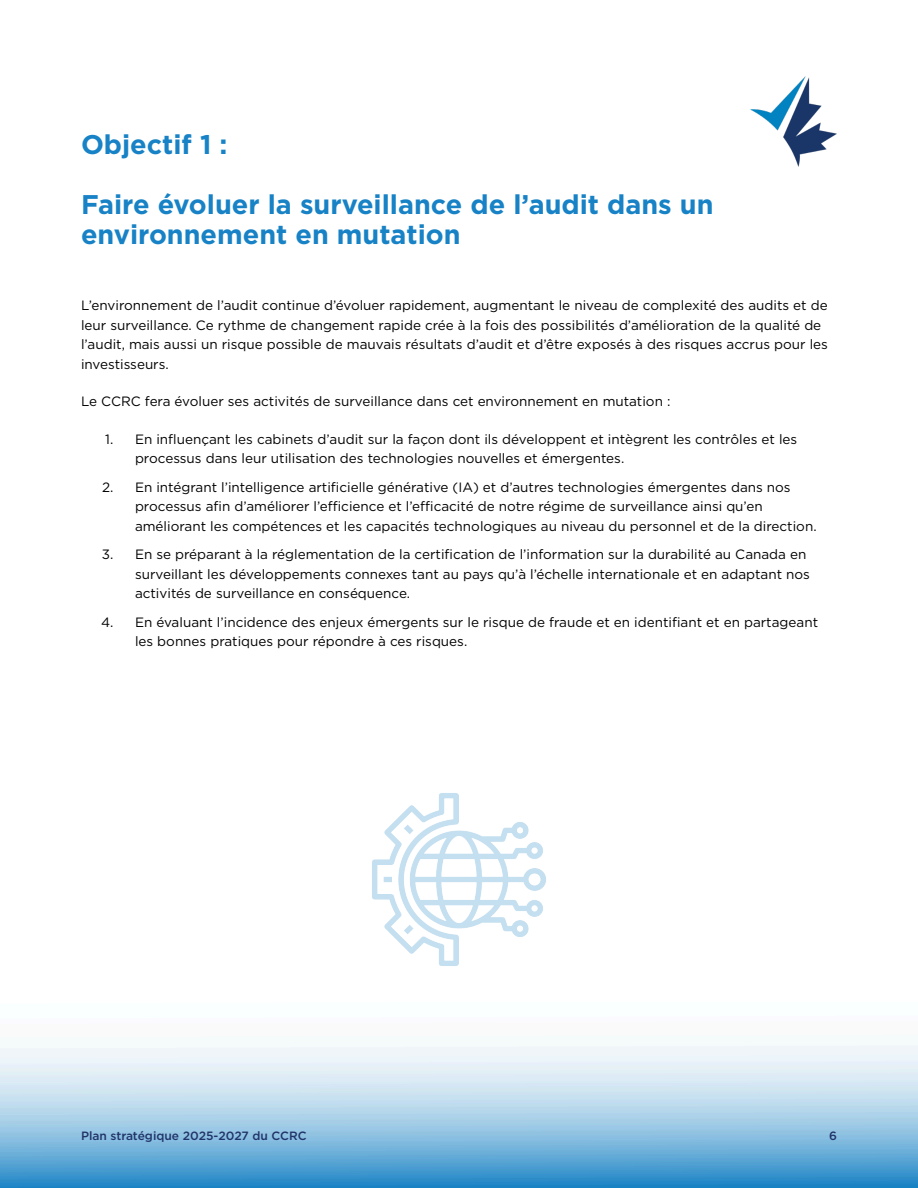
<style>
.page{position:relative;width:918px;height:1188px;background:#fff}
.page>*{position:absolute;margin:0;border:0;box-sizing:border-box;transform-origin:0 0}
.t1{font:700 27px "Gotham";color:#1782c5}
.t2{font:13.5px "Gotham";color:#000}
.t3{font:500 12px "Gotham";color:#213469}
</style>
<div class="page">
<img style="left:0;top:1045px;width:918px;height:143px">
<img style="left:751px;top:77px;width:86px;height:89px">
<img style="left:372px;top:793px;width:174px;height:173px">
<p class="t1" style="left:81px;top:132px;width:148px">Objectif 1 :</p>
<p class="t1" style="left:81px;top:192px;width:634px">Faire évoluer la surveillance de l’audit dans un</p>
<p class="t1" style="left:81px;top:222px;width:381px">environnement en mutation</p>
<p class="t2" style="left:81px;top:300px;width:748px">L’environnement de l’audit continue d’évoluer rapidement, augmentant le niveau de complexité des audits et de</p>
<p class="t2" style="left:81px;top:319px;width:742px">leur surveillance. Ce rythme de changement rapide crée à la fois des possibilités d’amélioration de la qualité de</p>
<p class="t2" style="left:81px;top:339px;width:748px">l’audit, mais aussi un risque possible de mauvais résultats d’audit et d’être exposés à des risques accrus pour les</p>
<p class="t2" style="left:81px;top:358px;width:89px">investisseurs.</p>
<p class="t2" style="left:81px;top:396px;width:591px">Le CCRC fera évoluer ses activités de surveillance dans cet environnement en mutation :</p>
<p class="t2" style="left:105px;top:433px;width:694px">1. En influençant les cabinets d’audit sur la façon dont ils développent et intègrent les contrôles et les</p>
<p class="t2" style="left:135px;top:453px;width:491px">processus dans leur utilisation des technologies nouvelles et émergentes.</p>
<p class="t2" style="left:102px;top:481px;width:690px">2. En intégrant l’intelligence artificielle générative (IA) et d’autres technologies émergentes dans nos</p>
<p class="t2" style="left:135px;top:501px;width:629px">processus afin d’améliorer l’efficience et l’efficacité de notre régime de surveillance ainsi qu’en</p>
<p class="t2" style="left:135px;top:520px;width:683px">améliorant les compétences et les capacités technologiques au niveau du personnel et de la direction.</p>
<p class="t2" style="left:102px;top:549px;width:706px">3. En se préparant à la réglementation de la certification de l’information sur la durabilité au Canada en</p>
<p class="t2" style="left:135px;top:568px;width:677px">surveillant les développements connexes tant au pays qu’à l’échelle internationale et en adaptant nos</p>
<p class="t2" style="left:135px;top:588px;width:277px">activités de surveillance en conséquence.</p>
<p class="t2" style="left:101px;top:616px;width:719px">4. En évaluant l’incidence des enjeux émergents sur le risque de fraude et en identifiant et en partageant</p>
<p class="t2" style="left:135px;top:636px;width:334px">les bonnes pratiques pour répondre à ces risques.</p>
<p class="t3" style="left:81px;top:1130px;width:227px">Plan stratégique 2025-2027 du CCRC</p>
<p class="t3" style="left:829px;top:1130px;width:9px">6</p>
</div>
